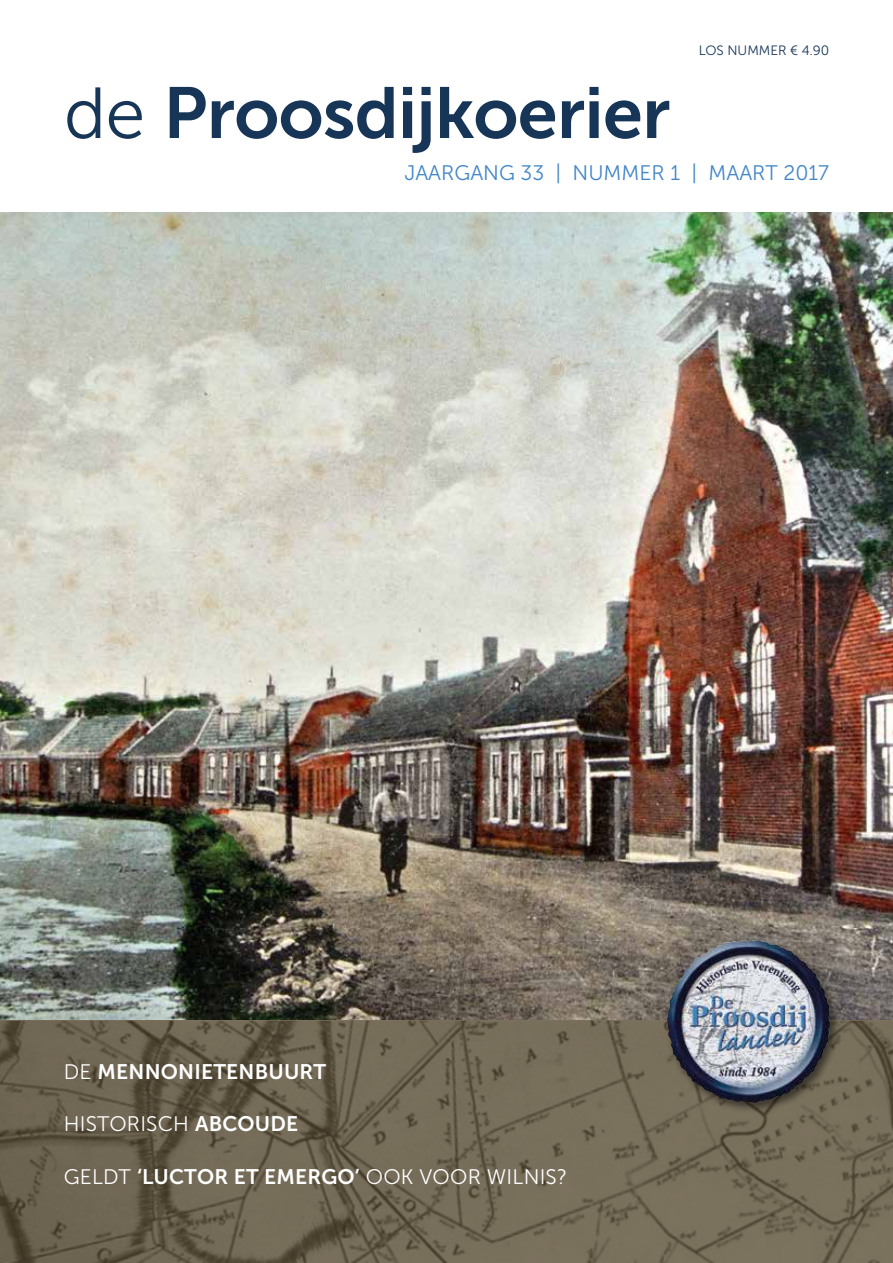
<style>
.page{position:relative;width:893px;height:1263px;background:#fff}
.page>*{position:absolute;margin:0;border:0;box-sizing:border-box;transform-origin:0 0}
.t1{font:72px "Museo Sans 700";letter-spacing:-.01em;color:#173557}
.t2{font:21px "Museo Sans 300";letter-spacing:.01em;color:#fff}
.t3{font:21px "Museo Sans 300";color:#4085c6}
.t4{font:21px "Museo Sans 700";letter-spacing:.01em;color:#fff}
.t5{font:13.5px "Museo Sans 300";color:#173557}
.s1{font-family:"Museo Sans 300"}
.s2{font-family:"Museo Sans 700"}
</style>
<div class="page">
<img style="left:0;top:213px;width:893px;height:807px">
<svg style="left:0;top:1020px;width:893px;height:243px;background:#6e6552"></svg>
<div style="left:665px;top:937px;width:176px;height:177px;background:#000;opacity:.5"></div>
<img style="left:667px;top:940px;width:164px;height:163px">
<p class="t5" style="left:699px;top:43px;width:132px">LOS NUMMER € 4.90</p>
<h1 class="t1" style="left:64px;top:73px;width:608px"><span class="s1">de</span> Proosdijkoerier</h1>
<p class="t3" style="left:404px;top:161px;width:426px">JAARGANG 33 | NUMMER 1 | MAART 2017</p>
<p class="t4" style="left:64px;top:1060px;width:264px"><span class="s1">DE</span> MENNONIETENBUURT</p>
<p class="t2" style="left:64px;top:1113px;width:236px">HISTORISCH <span class="s2">ABCOUDE</span></p>
<p class="t2" style="left:64px;top:1165px;width:505px">GELDT <span class="s2">‘LUCTOR ET EMERGO’</span> OOK VOOR WILNIS?</p>
</div>
